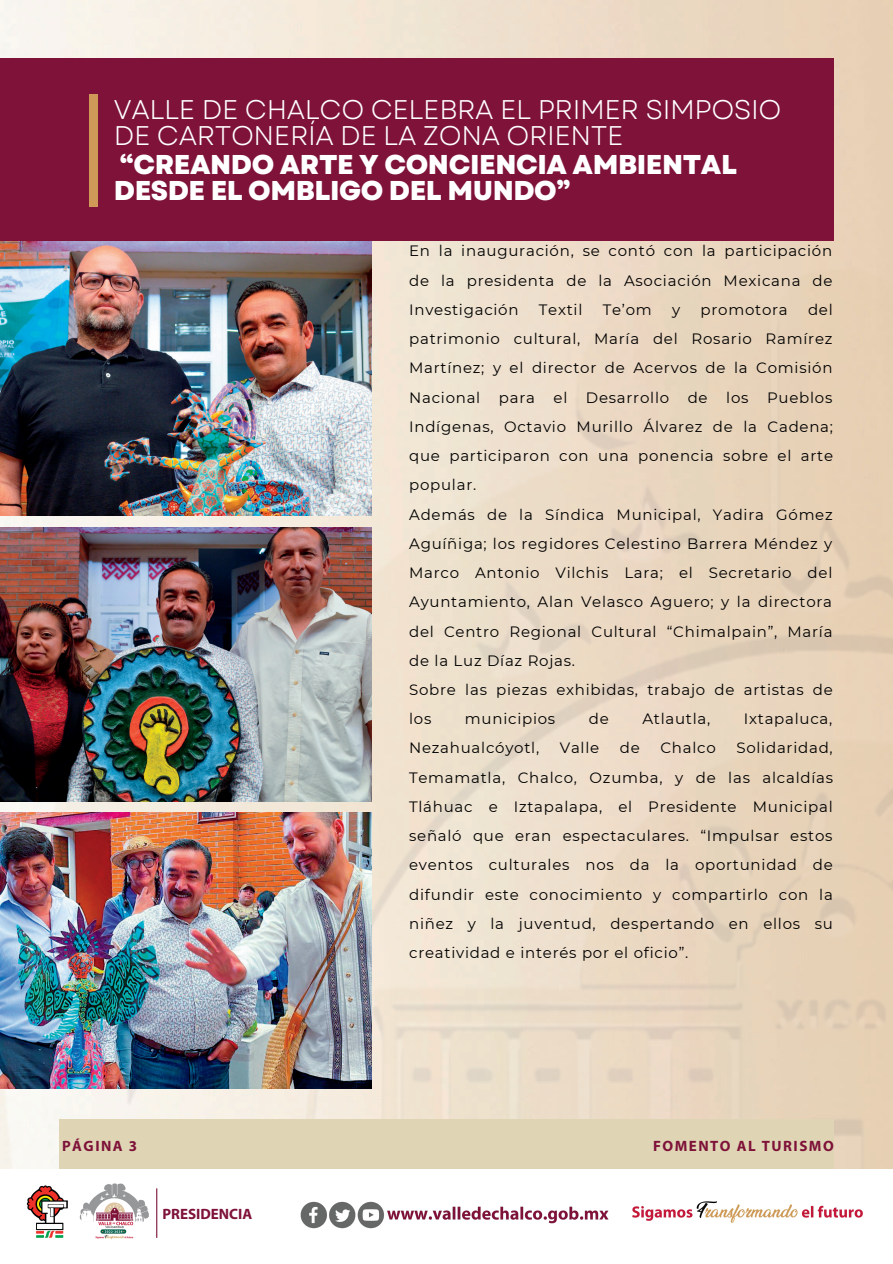
<style>
.page{position:relative;width:893px;height:1264px;background:#fff}
.page>*{position:absolute;margin:0;border:0;box-sizing:border-box;transform-origin:0 0}
.t1{font:800 27.15px/26.1px "Garet";letter-spacing:-.015em;color:#fff}
.t2{font:27px/25.8px "Garet";letter-spacing:-.015em;color:#fff}
.t3{font:15px/29.2px "Montserrat";letter-spacing:.05em;color:#000;text-align:justify}
.t4{font:700 15px "Myriad Pro";letter-spacing:.1em;color:#7e1239}
.t5{font:700 15px "Myriad Pro";color:#7e1239}
</style>
<div class="page">
<img style="left:0;top:0;width:892px;height:241px">
<img style="left:0;top:241px;width:892px;height:928px">
<img style="left:0;top:527px;width:371px;height:274px">
<img style="left:0;top:241px;width:371px;height:275px">
<img style="left:0;top:812px;width:371px;height:276px">
<div style="left:0;top:59px;width:833px;height:182px;background:#7e1239"></div>
<div style="left:89px;top:94px;width:9px;height:112px;background:#cf9957"></div>
<div style="left:59px;top:1119px;width:774px;height:50px;background:#dfd5b4"></div>
<img style="left:300px;top:1201px;width:309px;height:28px">
<img style="left:27px;top:1185px;width:41px;height:53px">
<img style="left:79px;top:1183px;width:79px;height:57px">
<hr style="left:156px;top:1188px;width:1px;height:49px;background:#7e1239">
<img style="left:632px;top:1201px;width:231px;height:22px">
<h2 class="t2" style="left:114px;top:96px;width:669px">VALLE DE CHALCO CELEBRA EL PRIMER SIMPOSIO<br>DE CARTONERÍA DE LA ZONA ORIENTE</h2>
<h1 class="t1" style="left:114px;top:151px;width:624px">“CREANDO ARTE Y CONCIENCIA AMBIENTAL<br>DESDE EL OMBLIGO DEL MUNDO”</h1>
<p class="t4" style="left:62px;top:1139px;width:77px">PÁGINA 3</p>
<p class="t5" style="left:162px;top:1208px;width:91px">PRESIDENCIA</p>
<p class="t3" style="left:409px;top:236px;width:425px">En la inauguración, se contó con la participación de la presidenta de la Asociación Mexicana de Investigación</p>
<p class="t3" style="left:539px;top:295px;width:45px">Textil</p>
<p class="t3" style="left:602px;top:295px;width:51px">Te’om</p>
<p class="t3" style="left:672px;top:295px;width:10px">y</p>
<p class="t3" style="left:700px;top:295px;width:89px">promotora</p>
<p class="t3" style="left:409px;top:295px;width:425px;text-align:left;text-indent:399px">del patrimonio cultural, María del Rosario Ramírez Martínez; y el director de Acervos de la Comisión Nacional para el Desarrollo de los Pueblos Indígenas, Octavio Murillo Álvarez de la Cadena; que participaron con una ponencia sobre el arte popular.<br>Además de la Síndica Municipal, Yadira Gómez Aguíñiga; los regidores Celestino Barrera Méndez y Marco Antonio Vilchis Lara; el Secretario del Ayuntamiento, Alan Velasco Aguero; y la directora del Centro Regional Cultural “Chimalpain”, María de la Luz Díaz Rojas.<br>Sobre las piezas exhibidas, trabajo de artistas de los</p>
<p class="t3" style="left:465px;top:704px;width:92px">municipios</p>
<p class="t3" style="left:588px;top:704px;width:21px">de</p>
<p class="t3" style="left:642px;top:704px;width:69px">Atlautla,</p>
<p class="t3" style="left:743px;top:704px;width:90px">Ixtapaluca,</p>
<p class="t3" style="left:409px;top:733px;width:131px">Nezahualcóyotl,</p>
<p class="t3" style="left:559px;top:733px;width:41px">Valle</p>
<p class="t3" style="left:619px;top:733px;width:21px">de</p>
<p class="t3" style="left:660px;top:733px;width:57px">Chalco</p>
<p class="t3" style="left:409px;top:733px;width:425px;text-indent:327px">Solidaridad, Temamatla, Chalco, Ozumba, y de las alcaldías Tláhuac e Iztapalapa, el Presidente Municipal señaló que eran espectaculares. “Impulsar estos eventos culturales nos da la oportunidad de difundir este conocimiento y compartirlo con la niñez y la juventud, despertando en ellos su creatividad e interés por el oficio”.</p>
<p class="t4" style="left:653px;top:1139px;width:182px">FOMENTO AL TURISMO</p>
</div>
